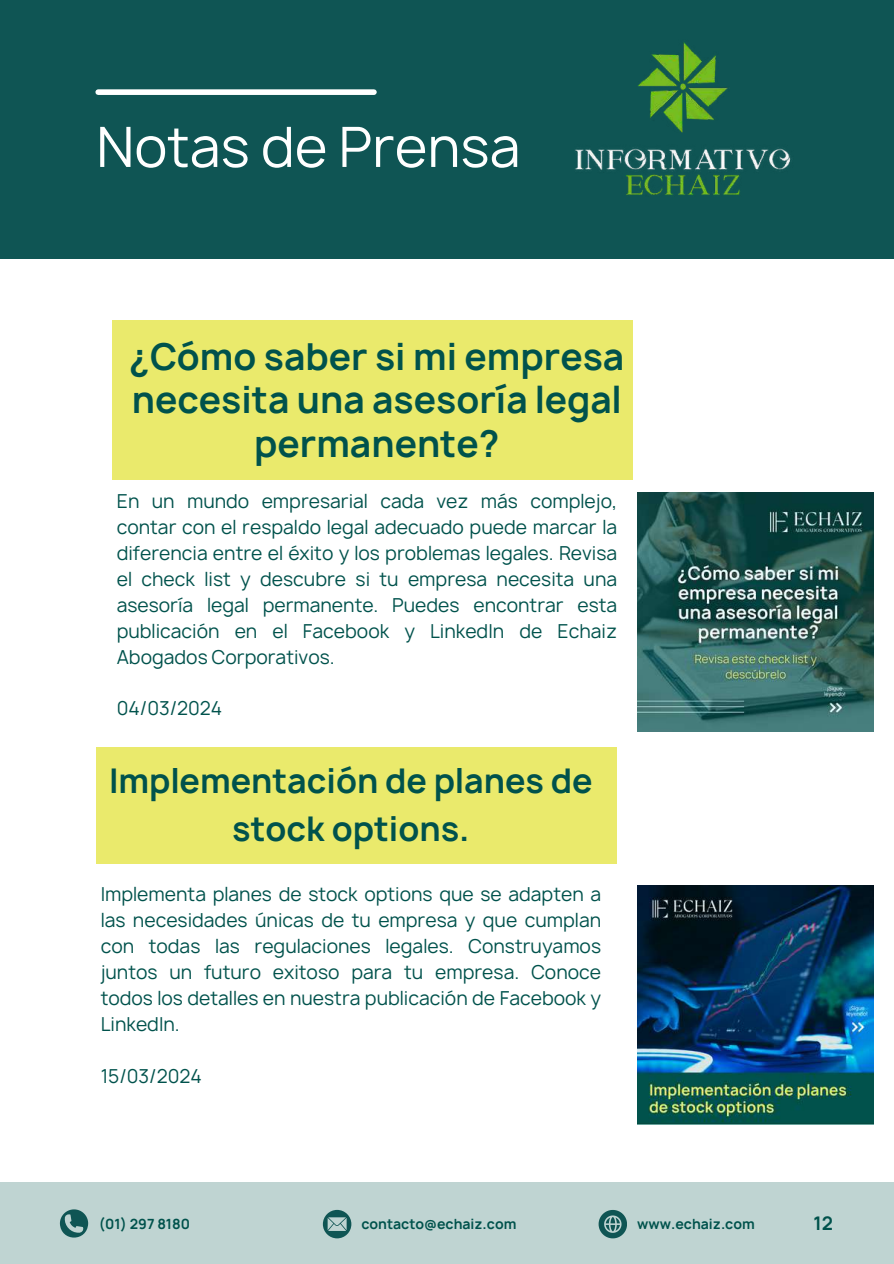
<style>
.page{position:relative;width:894px;height:1264px;background:#fff}
.page>*{position:absolute;margin:0;border:0;box-sizing:border-box;transform-origin:0 0}
.t1{font:53.4px "Manrope";color:#fff}
.t2{font:700 35.7px/43.8px "Manrope";color:#00524c;text-align:center}
.t3{font:700 32.7px/48.3px "Manrope";color:#00524c;text-align:center}
.t4{font:18.45px/25.8px "Manrope";color:#00524c;text-align:justify}
.t5{font:700 18px "Manrope";color:#00524c}
.t6{font:700 13.5px "Manrope";color:#00524c}
</style>
<div class="page">
<div style="left:0;top:1182px;width:893px;height:81px;background:#bfd4d2"></div>
<div style="left:0;top:0;width:893px;height:259px;background:#0f5554"></div>
<div style="left:98px;top:89px;width:276px;height:6px;background:#fff"></div>
<img style="left:637px;top:492px;width:236px;height:240px">
<div style="left:112px;top:320px;width:520px;height:159px;background:#eaea6c"></div>
<div style="left:96px;top:747px;width:520px;height:116px;background:#eaea6c"></div>
<img style="left:575px;top:42px;width:216px;height:153px">
<svg style="left:60px;top:1209px;width:28px;height:29px"></svg>
<svg style="left:323px;top:1209px;width:28px;height:28px"></svg>
<svg style="left:598px;top:1210px;width:28px;height:27px"></svg>
<img style="left:637px;top:885px;width:236px;height:239px">
<h1 class="t1" style="left:96px;top:110px;width:425px">Notas de Prensa</h1>
<h2 class="t2" style="left:129px;top:334px;width:496px">¿Cómo saber si mi empresa necesita una asesoría legal permanente?</h2>
<p class="t4" style="left:117px;top:488px;width:502px">En un mundo empresarial cada vez más complejo, contar con el respaldo legal adecuado puede marcar la diferencia entre el éxito y los problemas legales. Revisa el check list y descubre si tu empresa necesita una asesoría legal permanente. Puedes encontrar esta publicación en el Facebook y LinkedIn de Echaiz Abogados Corporativos.</p>
<p class="t4" style="left:117px;top:695px;width:107px">04/03/2024</p>
<h3 class="t3" style="left:109px;top:756px;width:485px">Implementación de planes de stock options.</h3>
<p class="t4" style="left:101px;top:881px;width:502px">Implementa planes de stock options que se adapten a las necesidades únicas de tu empresa y que cumplan con todas las regulaciones legales. Construyamos juntos un futuro exitoso para tu empresa. Conoce todos los detalles en nuestra publicación de Facebook y LinkedIn.</p>
<p class="t4" style="left:101px;top:1062px;width:103px">15/03/2024</p>
<p class="t6" style="left:99px;top:1214px;width:93px">(01) 297 8180</p>
<p class="t6" style="left:361px;top:1214px;width:156px">contacto@echaiz.com</p>
<p class="t6" style="left:637px;top:1214px;width:119px">www.echaiz.com</p>
<p class="t5" style="left:813px;top:1211px;width:21px">12</p>
</div>
